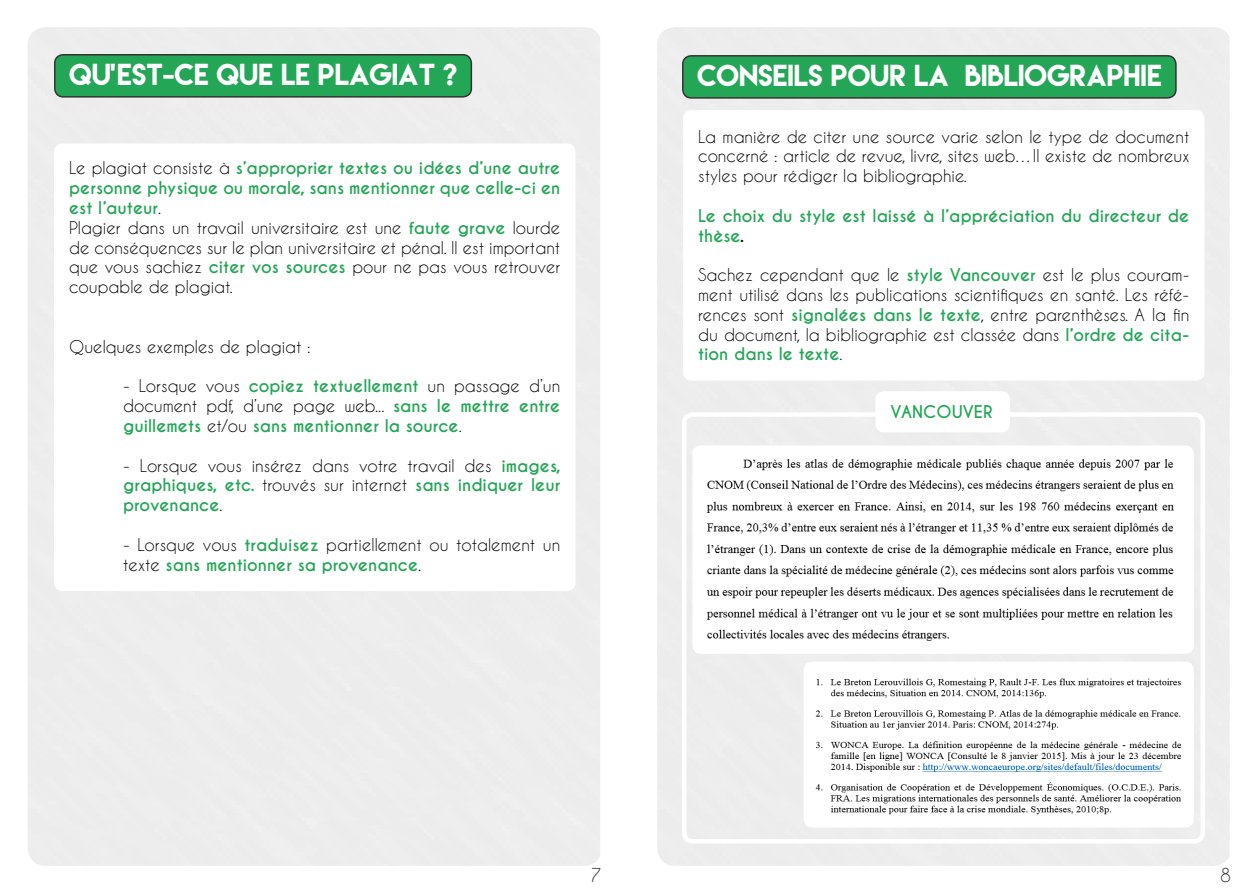
<style>
.page{position:relative;width:1259px;height:893px;background:#fff}
.page>*{position:absolute;margin:0;border:0;box-sizing:border-box;transform-origin:0 0}
.t1{font:27px "Lemon Milk";color:#fff}
.t2{font:18px "Caviar Dreams";color:#333}
.t3{font:16.5px/19.8px "Caviar Dreams";color:#000;text-align:justify}
.t4{font:700 16.5px/19.8px "Caviar Dreams";color:#23a655;text-align:justify}
.s1{font-weight:700;color:#23a655}
.s2{font-weight:400;color:#000}
.s3{color:#000}
</style>
<div class="page">
<div style="left:55px;top:55px;width:416px;height:42px;background:#23a655;border-radius:9px"></div>
<div style="left:54px;top:54px;width:418px;height:44px;border:2px solid #333;border-radius:9px"></div>
<div style="left:657px;top:27px;width:572px;height:839px;background:#ededed"></div>
<div style="left:682px;top:412px;width:523px;height:431px;border:4px solid #fff;border-radius:9px"></div>
<div style="left:803px;top:662px;width:390px;height:165px;background:#fff;border-radius:9px"></div>
<div style="left:692px;top:445px;width:501px;height:209px;background:#fff;border-radius:9px"></div>
<div style="left:875px;top:391px;width:135px;height:41px;background:#fff;border-radius:9px"></div>
<div style="left:683px;top:56px;width:493px;height:42px;background:#23a655;border-radius:9px"></div>
<div style="left:682px;top:55px;width:494px;height:44px;border:2px solid #333;border-radius:9px"></div>
<div style="left:683px;top:110px;width:521px;height:271px;background:#fff;border-radius:9px"></div>
<img style="left:707px;top:459px;width:467px;height:182px">
<img style="left:815px;top:678px;width:367px;height:137px">
<h1 class="t1" style="left:69px;top:56px;width:390px">QU’EST-CE QUE LE PLAGIAT ?</h1>
<p class="t3" style="left:69px;top:158px;width:493px;text-align:left">Le plagiat consiste à <span class="s1">s’approprier textes ou idées d’une autre personne physique ou morale, sans mentionner que celle-ci en est l’auteur</span>.<br>Plagier dans un travail universitaire est une <span class="s1">faute grave</span> lourde de conséquences sur le plan universitaire et pénal. Il est important que vous sachiez <span class="s1">citer vos sources</span> pour ne pas vous retrouver coupable de plagiat.</p>
<p class="t3" style="left:69px;top:336px;width:243px">Quelques exemples de plagiat :</p>
<p class="t4" style="left:123px;top:377px;width:439px"><span class="s2">- Lorsque vous</span> copiez textuellement <span class="s2">un passage d’un document pdf, d’une page web...</span> sans le mettre entre guillemets <span class="s2">et/ou</span> sans mentionner la source<span class="s2">.</span></p>
<p class="t3" style="left:123px;top:455px;width:439px">- Lorsque vous insérez dans votre travail des <span class="s1">images, graphiques, etc.</span> trouvés sur internet <span class="s1">sans indiquer leur provenance</span>.</p>
<p class="t3" style="left:123px;top:534px;width:439px">- Lorsque vous <span class="s1">traduisez</span> partiellement ou totalement un texte <span class="s1">sans mentionner sa provenance</span>.</p>
<h1 class="t1" style="left:697px;top:57px;width:466px">CONSEILS POUR LA BIBLIOGRAPHIE</h1>
<p class="t3" style="left:698px;top:126px;width:493px">La manière de citer une source varie selon le type de document concerné : article de revue, livre, sites web…Il existe de nombreux styles pour rédiger la bibliographie.</p>
<p class="t4" style="left:698px;top:206px;width:493px">Le choix du style est laissé à l’appréciation du directeur de thèse<span class="s3">.</span></p>
<p class="t3" style="left:698px;top:265px;width:493px">Sachez cependant que le <span class="s1">style Vancouver</span> est le plus couram&shy;ment utilisé dans les publications scientifiques en santé. Les réfé&shy;rences sont <span class="s1">signalées dans le texte</span>, entre parenthèses. A la fin du document, la bibliographie est classée dans <span class="s1">l’ordre de cita&shy;tion dans le texte</span>.</p>
<p class="t4" style="left:890px;top:403px;width:103px">Vancouver</p>
<p class="t2" style="left:591px;top:864px;width:12px">7</p>
<p class="t2" style="left:1220px;top:864px;width:12px">8</p>
</div>
